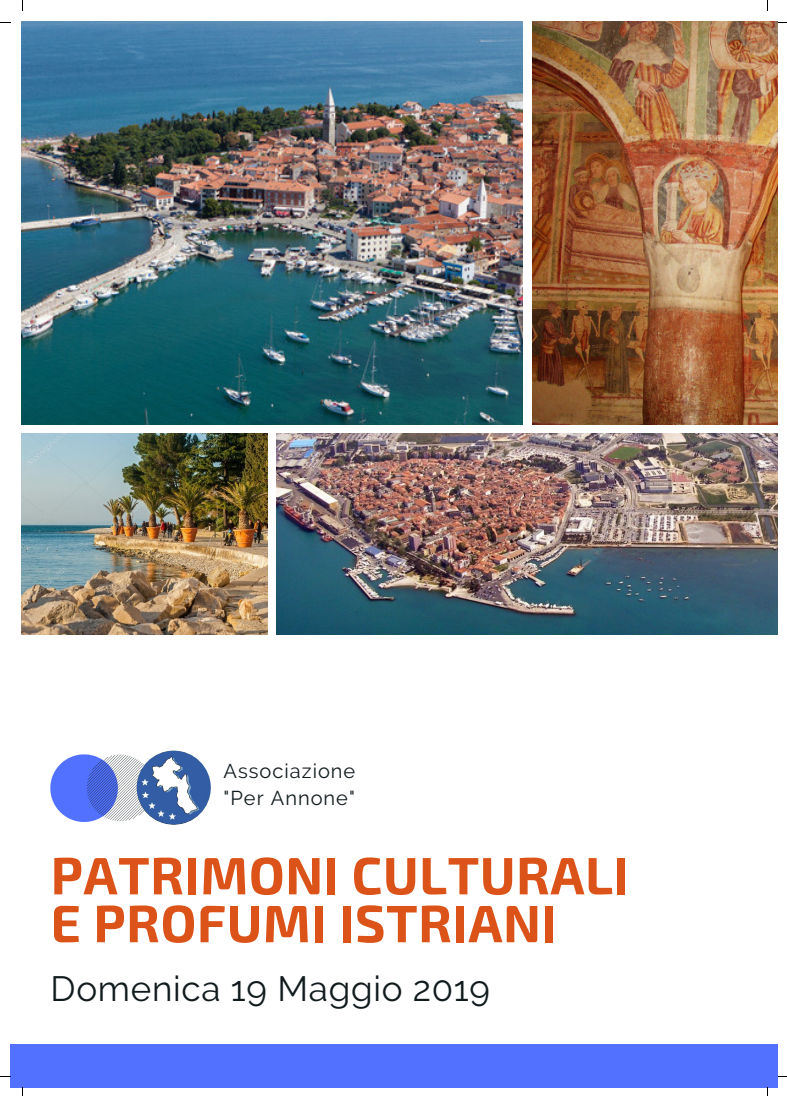
<style>
.page{position:relative;width:787px;height:1096px;background:#fff}
.page>*{position:absolute;margin:0;border:0;box-sizing:border-box;transform-origin:0 0}
.t1{font:700 52.5px/47.9px "Exo 2";letter-spacing:.01em;color:#db5318}
.t2{font:35px "Raleway";letter-spacing:.02em;color:#111b1e}
.t3{font:20px/27.2px "Raleway";letter-spacing:.05em;color:#111b1e}
</style>
<div class="page">
<svg style="left:50px;top:754px;width:103px;height:67px"></svg>
<img style="left:22px;top:22px;width:501px;height:402px">
<img style="left:533px;top:22px;width:245px;height:402px">
<img style="left:22px;top:433px;width:245px;height:201px">
<img style="left:277px;top:433px;width:501px;height:201px">
<div style="left:10px;top:1043px;width:768px;height:43px;background:#5271ff"></div>
<img style="left:137px;top:750px;width:74px;height:74px;border-radius:50%">
<p class="t3" style="left:224px;top:756px;width:133px">Associazione "Per Annone"</p>
<p class="t1" style="left:51px;top:848px;width:580px">PATRIMONI CULTURALI<br>E PROFUMI ISTRIANI</p>
<p class="t2" style="left:51px;top:967px;width:441px">Domenica 19 Maggio 2019</p>
</div>
